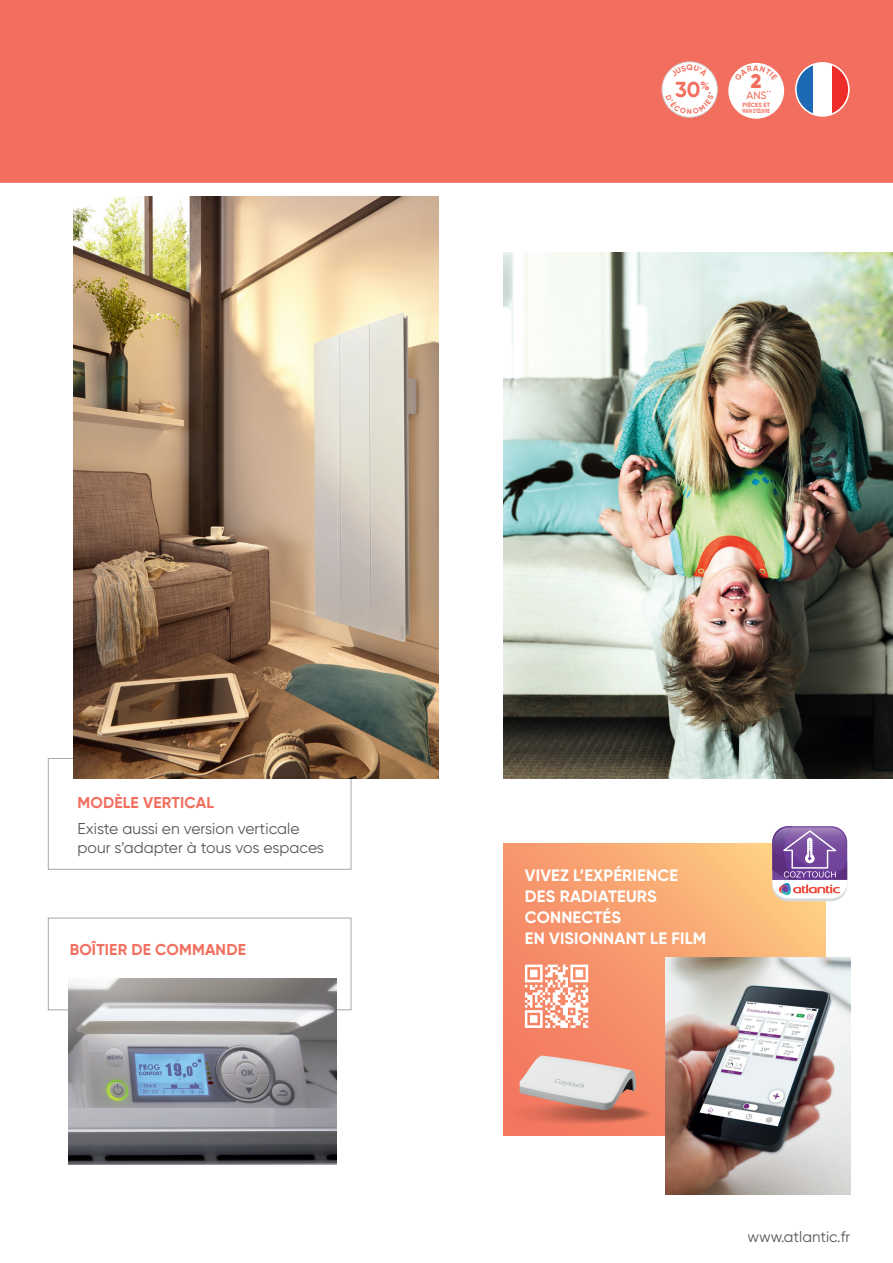
<style>
.page{position:relative;width:893px;height:1263px;background:#fff}
.page>*{position:absolute;margin:0;border:0;box-sizing:border-box;transform-origin:0 0}
.t1{font:700 21.6px "Gilroy";color:#f26f5f}
.t2{font:900 19.65px "Gilroy";color:#f26f5f}
.t3{font:700 16.5px/21px "Gilroy";letter-spacing:.01em;color:#fff}
.t4{font:15.75px/18.8px "Gilroy";color:#57585a}
.t5{font:700 15.75px "Gilroy";letter-spacing:.01em;color:#f26f5f}
.t6{font:15.15px "Gilroy";color:#57585a}
.t7{font:500 10.65px "Gilroy";color:#f26f5f}
.t8{font:700 7.95px "Gilroy";color:#f26f5f}
.t9{font:700 6px/6px "Gilroy";color:#f26f5f}
</style>
<div class="page">
<div style="left:48px;top:758px;width:303px;height:112px;border:1px solid #a8a9ad"></div>
<img style="left:73px;top:197px;width:366px;height:581px">
<div style="left:48px;top:918px;width:303px;height:92px;border:1px solid #a8a9ad"></div>
<img style="left:504px;top:253px;width:389px;height:525px">
<img style="left:68px;top:978px;width:268px;height:186px">
<div style="left:0;top:0;width:893px;height:183px;background:#f26f5f"></div>
<svg style="left:832px;top:63px;width:17px;height:53px"></svg>
<div style="left:813px;top:63px;width:19px;height:53px;background:#fff"></div>
<svg style="left:796px;top:63px;width:17px;height:53px"></svg>
<div style="left:795px;top:62px;width:55px;height:55px;border:2px solid #fff;border-radius:50%"></div>
<svg style="left:504px;top:843px;width:322px;height:293px;background:#f79f70"></svg>
<svg style="left:525px;top:964px;width:63px;height:64px"></svg>
<svg style="left:772px;top:826px;width:75px;height:75px"></svg>
<img style="left:665px;top:957px;width:185px;height:237px">
<img style="left:504px;top:1103px;width:147px;height:21px">
<img style="left:520px;top:1055px;width:116px;height:56px">
<div style="left:662px;top:62px;width:55px;height:55px;background:#fff;border:1px solid #d1d2d4;border-radius:50%"></div>
<div style="left:728px;top:63px;width:56px;height:56px;background:#fff;border-radius:50%"></div>
<svg style="left:671px;top:65px;width:10px;height:6px"></svg>
<svg style="left:698px;top:65px;width:11px;height:7px"></svg>
<svg style="left:666px;top:98px;width:48px;height:16px"></svg>
<svg style="left:734px;top:65px;width:44px;height:9px"></svg>
<p class="t8" style="left:687px;top:62px;width:8px">Q</p>
<h1 class="t1" style="left:675px;top:76px;width:36px">30<sup>%</sup></h1>
<p class="t2" style="left:751px;top:69px;width:12px">2</p>
<p class="t7" style="left:747px;top:89px;width:26px">ANS<sup>**</sup></p>
<p class="t9" style="left:742px;top:102px;width:29px">PIÈCES ET<br>MAIN D’ŒUVRE</p>
<p class="t5" style="left:78px;top:792px;width:138px">MODÈLE VERTICAL</p>
<p class="t4" style="left:78px;top:819px;width:248px">Existe aussi en version verticale pour s’adapter à tous vos espaces</p>
<p class="t5" style="left:70px;top:940px;width:178px">BOÎTIER DE COMMANDE</p>
<p class="t3" style="left:525px;top:864px;width:183px">VIVEZ L’EXPÉRIENCE<br>DES RADIATEURS<br>CONNECTÉS<br>EN VISIONNANT LE FILM</p>
<p class="t6" style="left:747px;top:1227px;width:104px">www.atlantic.fr</p>
</div>
